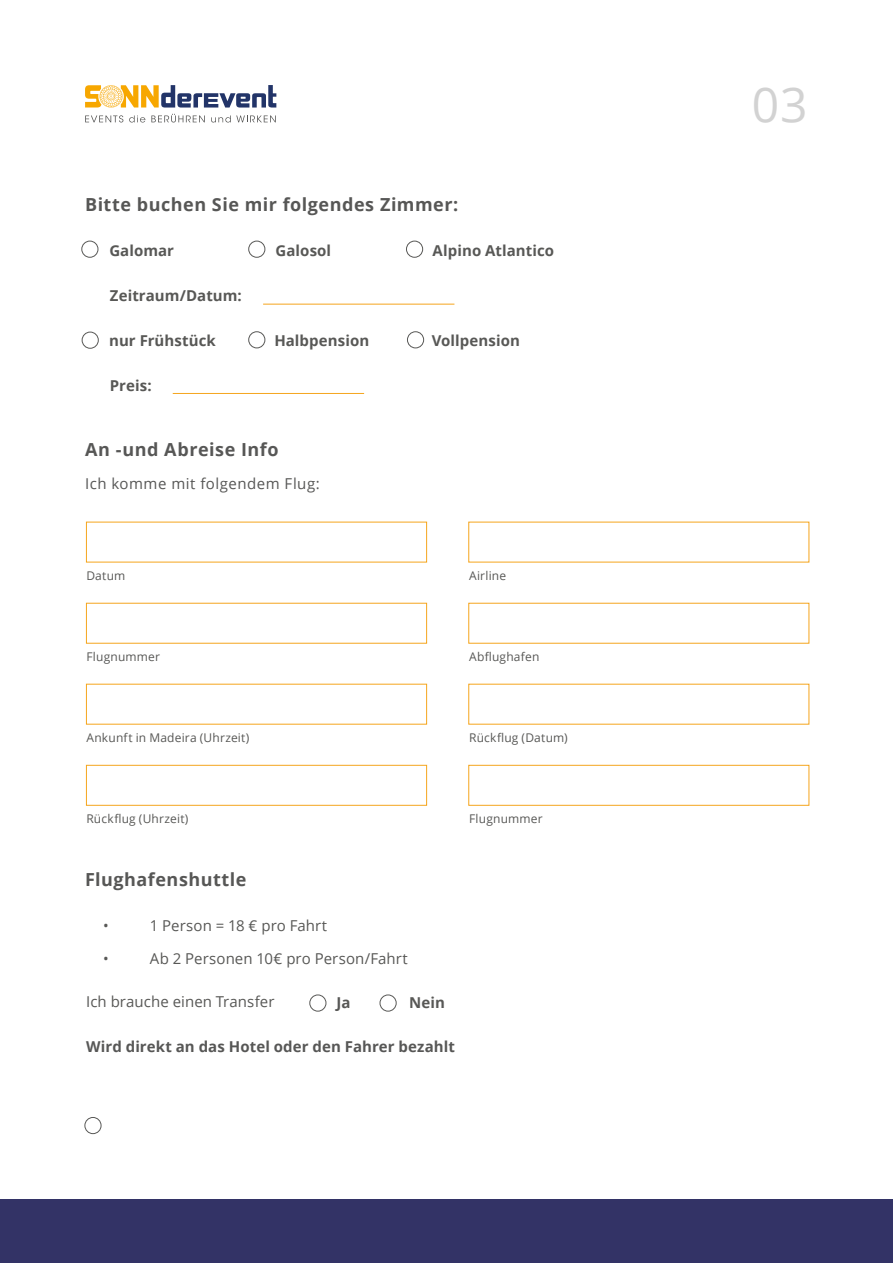
<style>
.page{position:relative;width:893px;height:1263px;background:#fff}
.page>*{position:absolute;margin:0;border:0;box-sizing:border-box;transform-origin:0 0}
.t1{font:48px "Open Sans";color:#d2d2d2}
.t2{font:700 18px "Open Sans";letter-spacing:.03em;color:#575756}
.t3{font:700 15px "Open Sans";letter-spacing:.005em;color:#585856}
.t4{font:15px "Open Sans";letter-spacing:.005em;color:#585856}
.t5{font:700 15px "Open Sans";letter-spacing:.005em;color:#575756}
.t6{font:15px "Open Sans";letter-spacing:.035em;color:#575756}
.t7{font:12px "Open Sans";letter-spacing:.015em;color:#585856}
</style>
<div class="page">
<div style="left:0;top:1199px;width:893px;height:64px;background:#336"></div>
<svg style="left:85px;top:85px;width:191px;height:23px"></svg>
<svg style="left:85px;top:115px;width:38px;height:7px"></svg>
<svg style="left:129px;top:115px;width:16px;height:8px"></svg>
<svg style="left:151px;top:114px;width:54px;height:8px"></svg>
<svg style="left:211px;top:115px;width:65px;height:8px"></svg>
<hr style="left:263px;top:304px;width:191px;height:1px;background:#f5a51d">
<hr style="left:173px;top:393px;width:191px;height:1px;background:#f5a51d">
<div style="left:86px;top:765px;width:341px;height:41px;border:1px solid #f5a51d"></div>
<div style="left:468px;top:765px;width:341px;height:41px;border:1px solid #f5a51d"></div>
<div style="left:81px;top:241px;width:17px;height:17px;border:1px solid #585856;border-radius:50%"></div>
<div style="left:82px;top:332px;width:17px;height:17px;border:1px solid #585856;border-radius:50%"></div>
<div style="left:248px;top:241px;width:17px;height:17px;border:1px solid #585856;border-radius:50%"></div>
<div style="left:248px;top:331px;width:17px;height:17px;border:1px solid #585856;border-radius:50%"></div>
<div style="left:406px;top:241px;width:17px;height:17px;border:1px solid #585856;border-radius:50%"></div>
<div style="left:407px;top:331px;width:17px;height:17px;border:1px solid #585856;border-radius:50%"></div>
<div style="left:309px;top:994px;width:17px;height:17px;border:1px solid #585856;border-radius:50%"></div>
<div style="left:380px;top:994px;width:17px;height:17px;border:1px solid #585856;border-radius:50%"></div>
<div style="left:85px;top:1117px;width:16px;height:17px;border:1px solid #585856;border-radius:50%"></div>
<h2 class="t2" style="left:85px;top:192px;width:375px">Bitte buchen Sie mir folgendes Zimmer:</h2>
<p class="t3" style="left:109px;top:240px;width:66px">Galomar</p>
<p class="t3" style="left:276px;top:240px;width:57px">Galosol</p>
<p class="t3" style="left:433px;top:240px;width:123px">Alpino Atlantico</p>
<p class="t3" style="left:110px;top:285px;width:134px">Zeitraum/Datum:</p>
<p class="t3" style="left:109px;top:330px;width:108px">nur Frühstück</p>
<p class="t3" style="left:274px;top:330px;width:97px">Halbpension</p>
<p class="t3" style="left:432px;top:330px;width:90px">Vollpension</p>
<p class="t3" style="left:110px;top:375px;width:43px">Preis:</p>
<h2 class="t2" style="left:85px;top:436px;width:195px">An -und Abreise Info</h2>
<p class="t6" style="left:85px;top:473px;width:236px">Ich komme mit folgendem Flug:</p>
<p class="t7" style="left:86px;top:567px;width:40px">Datum</p>
<p class="t7" style="left:469px;top:567px;width:39px">Airline</p>
<p class="t7" style="left:86px;top:648px;width:75px">Flugnummer</p>
<p class="t7" style="left:469px;top:648px;width:72px">Abflughafen</p>
<p class="t7" style="left:86px;top:729px;width:164px">Ankunft in Madeira (Uhrzeit)</p>
<p class="t7" style="left:469px;top:729px;width:100px">Rückflug (Datum)</p>
<p class="t7" style="left:86px;top:810px;width:103px">Rückflug (Uhrzeit)</p>
<p class="t7" style="left:469px;top:810px;width:75px">Flugnummer</p>
<h2 class="t2" style="left:85px;top:867px;width:163px">Flughafenshuttle</h2>
<p class="t4" style="left:103px;top:914px;width:7px">•</p>
<p class="t4" style="left:150px;top:914px;width:179px">1 Person = 18 € pro Fahrt</p>
<p class="t4" style="left:103px;top:947px;width:7px">•</p>
<p class="t4" style="left:150px;top:947px;width:260px">Ab 2 Personen 10€ pro Person/Fahrt</p>
<p class="t4" style="left:86px;top:991px;width:190px">Ich brauche einen Transfer</p>
<p class="t5" style="left:86px;top:1036px;width:370px">Wird direkt an das Hotel oder den Fahrer bezahlt</p>
<p class="t3" style="left:336px;top:992px;width:16px">Ja</p>
<p class="t3" style="left:409px;top:992px;width:37px">Nein</p>
<h1 class="t1" style="left:752px;top:70px;width:57px">03</h1>
</div>
